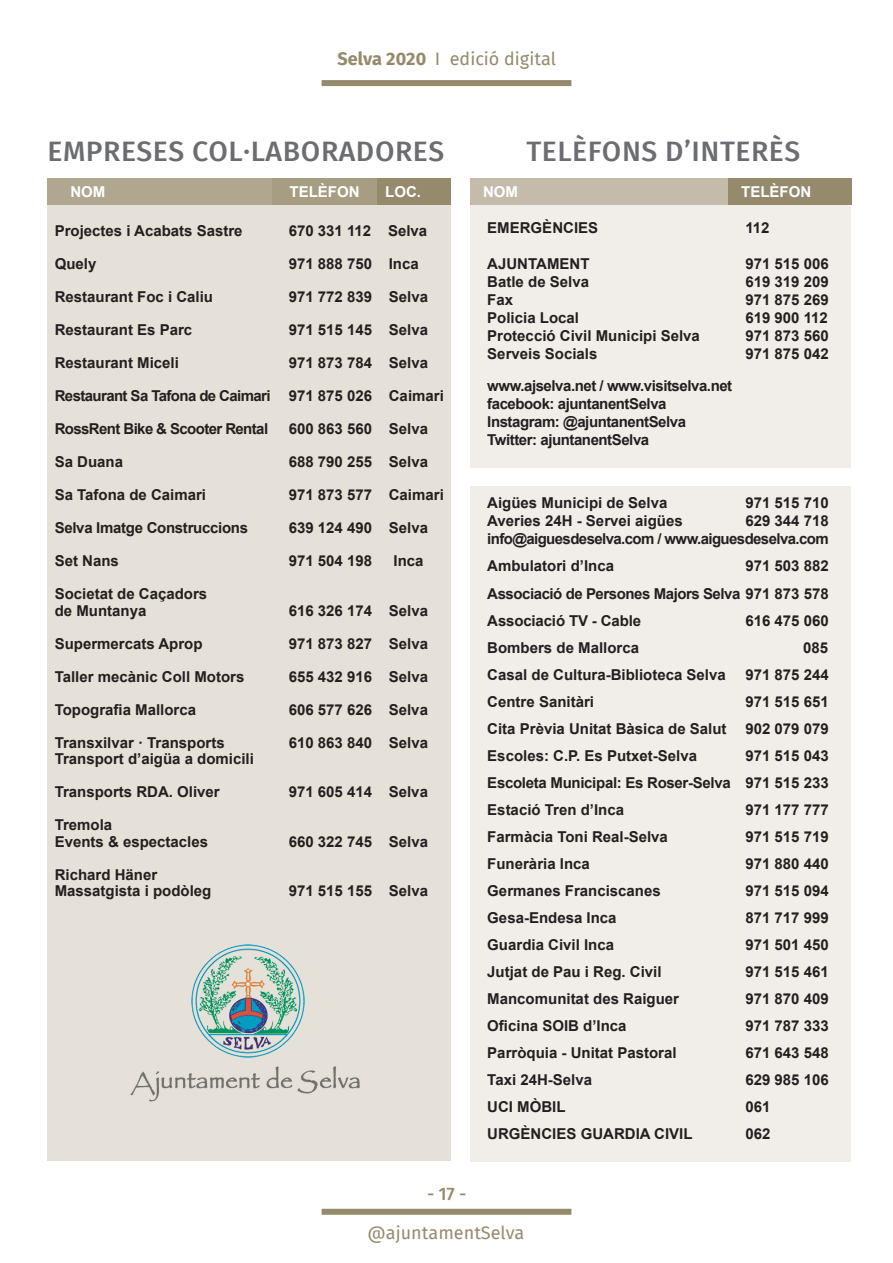
<style>
.page{position:relative;width:893px;height:1263px;background:#fff}
.page>*{position:absolute;margin:0;border:0;box-sizing:border-box;transform-origin:0 0}
.t1{font:500 28.2px "Fira Sans";letter-spacing:.02em;color:#6c6d70}
.t2{font:18px "Fira Sans";color:#968a6d}
.t3{font:500 18px "Fira Sans";color:#968a6d}
.t4{font:700 15px/16.5px "Arial";color:#231f20}
.t5{font:700 15px/18px "Arial";letter-spacing:-.03em;color:#231f20}
.t6{font:700 15px/18px "Arial";letter-spacing:-.04em;color:#231f20;text-align:right}
.t7{font:700 15px "Arial";letter-spacing:-.02em;color:#231f20}
.t8{font:700 15px "Arial";color:#fff}
.s1{font-weight:700}
</style>
<div class="page">
<div style="left:322px;top:1209px;width:249px;height:6px;background:#968a6d"></div>
<div style="left:322px;top:80px;width:249px;height:6px;background:#968a6d"></div>
<div style="left:471px;top:184px;width:380px;height:283px;background:#f1eeea"></div>
<div style="left:47px;top:183px;width:404px;height:978px;background:#e5e1d8"></div>
<div style="left:471px;top:486px;width:380px;height:675px;background:#f1eeea"></div>
<div style="left:47px;top:178px;width:250px;height:27px;background:#b1a790"></div>
<div style="left:272px;top:178px;width:105px;height:27px;background:#a79d83"></div>
<div style="left:377px;top:178px;width:74px;height:27px;background:#968a6d"></div>
<div style="left:471px;top:178px;width:363px;height:27px;background:#c4bbaa"></div>
<div style="left:728px;top:178px;width:123px;height:27px;background:#968a6d"></div>
<img style="left:130px;top:1066px;width:230px;height:36px">
<img style="left:192px;top:945px;width:113px;height:113px">
<p class="t2" style="left:338px;top:46px;width:220px"><span class="s1">Selva 2020</span> I edició digital</p>
<h1 class="t1" style="left:47px;top:132px;width:398px">EMPRESES COL·LABORADORES</h1>
<h1 class="t1" style="left:526px;top:132px;width:275px">TELÈFONS D’INTERÈS</h1>
<p class="t8" style="left:70px;top:182px;width:36px">NOM</p>
<p class="t8" style="left:290px;top:182px;width:72px">TELÈFON</p>
<p class="t8" style="left:385px;top:182px;width:37px">LOC.</p>
<p class="t8" style="left:483px;top:182px;width:36px">NOM</p>
<p class="t8" style="left:741px;top:182px;width:72px">TELÈFON</p>
<p class="t4" style="left:55px;top:223px;width:189px">Projectes i Acabats Sastre</p>
<p class="t4" style="left:289px;top:223px;width:140px">670 331 112 Selva</p>
<p class="t4" style="left:55px;top:256px;width:43px">Quely</p>
<p class="t4" style="left:289px;top:256px;width:132px">971 888 750 Inca</p>
<p class="t4" style="left:55px;top:289px;width:160px">Restaurant Foc i Caliu</p>
<p class="t4" style="left:289px;top:289px;width:141px">971 772 839 Selva</p>
<p class="t4" style="left:55px;top:322px;width:139px">Restaurant Es Parc</p>
<p class="t4" style="left:289px;top:322px;width:141px">971 515 145 Selva</p>
<p class="t4" style="left:55px;top:355px;width:126px">Restaurant Miceli</p>
<p class="t4" style="left:289px;top:355px;width:141px">971 873 784 Selva</p>
<p class="t6" style="left:55px;top:387px;width:391px">Restaurant Sa Tafona de Caimari 971 875 026 Caimari</p>
<p class="t6" style="left:55px;top:420px;width:215px">RossRent Bike &amp; Scooter Rental</p>
<p class="t4" style="left:289px;top:421px;width:141px">600 863 560 Selva</p>
<p class="t4" style="left:55px;top:454px;width:70px">Sa Duana</p>
<p class="t4" style="left:289px;top:454px;width:141px">688 790 255 Selva</p>
<p class="t4" style="left:55px;top:487px;width:153px">Sa Tafona de Caimari</p>
<p class="t4" style="left:289px;top:487px;width:157px">971 873 577 Caimari</p>
<p class="t7" style="left:55px;top:518px;width:195px">Selva Imatge Construccions</p>
<p class="t4" style="left:289px;top:520px;width:141px">639 124 490 Selva</p>
<p class="t4" style="left:55px;top:553px;width:66px">Set Nans</p>
<p class="t4" style="left:289px;top:553px;width:85px">971 504 198</p>
<p class="t4" style="left:394px;top:553px;width:32px">Inca</p>
<p class="t4" style="left:55px;top:586px;width:154px">Societat de Caçadors de Muntanya</p>
<p class="t4" style="left:289px;top:603px;width:141px">616 326 174 Selva</p>
<p class="t4" style="left:55px;top:636px;width:149px">Supermercats Aprop</p>
<p class="t4" style="left:289px;top:636px;width:141px">971 873 827 Selva</p>
<p class="t4" style="left:55px;top:669px;width:191px">Taller mecànic Coll Motors</p>
<p class="t4" style="left:289px;top:669px;width:141px">655 432 916 Selva</p>
<p class="t4" style="left:55px;top:702px;width:143px">Topografia Mallorca</p>
<p class="t4" style="left:289px;top:702px;width:141px">606 577 626 Selva</p>
<p class="t4" style="left:55px;top:735px;width:172px">Transxilvar · Transports</p>
<p class="t4" style="left:289px;top:735px;width:141px">610 863 840 Selva</p>
<p class="t4" style="left:55px;top:751px;width:201px">Transport d’aigüa a domicili</p>
<p class="t4" style="left:55px;top:784px;width:167px">Transports RDA. Oliver</p>
<p class="t4" style="left:289px;top:784px;width:141px">971 605 414 Selva</p>
<p class="t4" style="left:55px;top:817px;width:155px">Tremola<br>Events &amp; espectacles</p>
<p class="t4" style="left:289px;top:834px;width:141px">660 322 745 Selva</p>
<p class="t4" style="left:55px;top:867px;width:158px">Richard Häner<br>Massatgista i podòleg</p>
<p class="t4" style="left:289px;top:883px;width:141px">971 515 155 Selva</p>
<p class="t4" style="left:487px;top:220px;width:112px">EMERGÈNCIES</p>
<p class="t4" style="left:745px;top:220px;width:26px">112</p>
<p class="t4" style="left:487px;top:256px;width:104px">AJUNTAMENT</p>
<p class="t4" style="left:745px;top:256px;width:85px">971 515 006</p>
<p class="t4" style="left:487px;top:274px;width:103px">Batle de Selva</p>
<p class="t4" style="left:745px;top:274px;width:85px">619 319 209</p>
<p class="t4" style="left:487px;top:292px;width:27px">Fax</p>
<p class="t4" style="left:745px;top:292px;width:85px">971 875 269</p>
<p class="t4" style="left:487px;top:310px;width:93px">Policia Local</p>
<p class="t4" style="left:745px;top:310px;width:84px">619 900 112</p>
<p class="t4" style="left:487px;top:328px;width:214px">Protecció Civil Municipi Selva</p>
<p class="t4" style="left:745px;top:328px;width:85px">971 873 560</p>
<p class="t4" style="left:487px;top:346px;width:112px">Serveis Socials</p>
<p class="t4" style="left:745px;top:346px;width:85px">971 875 042</p>
<p class="t5" style="left:487px;top:377px;width:246px">www.ajselva.net / www.visitselva.net facebook: ajuntanentSelva<br>Instagram: @ajuntanentSelva<br>Twitter: ajuntanentSelva</p>
<p class="t4" style="left:487px;top:495px;width:182px">Aigües Municipi de Selva</p>
<p class="t4" style="left:745px;top:495px;width:85px">971 515 710</p>
<p class="t4" style="left:487px;top:513px;width:197px">Averies 24H - Servei aigües</p>
<p class="t6" style="left:487px;top:512px;width:343px">629 344 718<br>info@aiguesdeselva.com / www.aiguesdeselva.com</p>
<p class="t4" style="left:487px;top:558px;width:128px">Ambulatori d’Inca</p>
<p class="t5" style="left:487px;top:552px;width:343px;line-height:28.5px;text-align:right">971 503 882<br>Associació de Persones Majors Selva 971 873 578</p>
<p class="t4" style="left:487px;top:613px;width:155px">Associació TV - Cable</p>
<p class="t4" style="left:745px;top:613px;width:85px">616 475 060</p>
<p class="t4" style="left:487px;top:640px;width:153px">Bombers de Mallorca</p>
<p class="t4" style="left:803px;top:640px;width:27px">085</p>
<p class="t4" style="left:487px;top:667px;width:240px">Casal de Cultura-Biblioteca Selva</p>
<p class="t4" style="left:745px;top:667px;width:85px">971 875 244</p>
<p class="t4" style="left:487px;top:694px;width:108px">Centre Sanitàri</p>
<p class="t4" style="left:745px;top:694px;width:85px">971 515 651</p>
<p class="t4" style="left:487px;top:721px;width:241px">Cita Prèvia Unitat Bàsica de Salut</p>
<p class="t4" style="left:745px;top:721px;width:85px">902 079 079</p>
<p class="t4" style="left:487px;top:748px;width:211px">Escoles: C.P. Es Putxet-Selva</p>
<p class="t4" style="left:487px;top:743px;width:343px;line-height:27px;text-align:justify;text-indent:258px">971 515 043<br>Escoleta Municipal: Es Roser-Selva 971 515 233<br>Estació Tren d’Inca</p>
<p class="t4" style="left:745px;top:802px;width:85px">971 177 777</p>
<p class="t4" style="left:487px;top:829px;width:182px">Farmàcia Toni Real-Selva</p>
<p class="t4" style="left:745px;top:829px;width:85px">971 515 719</p>
<p class="t4" style="left:487px;top:856px;width:104px">Funerària Inca</p>
<p class="t4" style="left:745px;top:856px;width:85px">971 880 440</p>
<p class="t4" style="left:487px;top:883px;width:175px">Germanes Franciscanes</p>
<p class="t4" style="left:745px;top:883px;width:85px">971 515 094</p>
<p class="t4" style="left:487px;top:910px;width:131px">Gesa-Endesa Inca</p>
<p class="t4" style="left:745px;top:910px;width:85px">871 717 999</p>
<p class="t4" style="left:487px;top:937px;width:128px">Guardia Civil Inca</p>
<p class="t4" style="left:745px;top:937px;width:85px">971 501 450</p>
<p class="t4" style="left:487px;top:964px;width:176px">Jutjat de Pau i Reg. Civil</p>
<p class="t4" style="left:745px;top:964px;width:85px">971 515 461</p>
<p class="t4" style="left:487px;top:991px;width:193px">Mancomunitat des Raiguer</p>
<p class="t4" style="left:745px;top:991px;width:85px">971 870 409</p>
<p class="t4" style="left:487px;top:1018px;width:141px">Oficina SOIB d’Inca</p>
<p class="t4" style="left:745px;top:1018px;width:85px">971 787 333</p>
<p class="t4" style="left:487px;top:1045px;width:191px">Parròquia - Unitat Pastoral</p>
<p class="t4" style="left:745px;top:1045px;width:85px">671 643 548</p>
<p class="t4" style="left:487px;top:1072px;width:106px">Taxi 24H-Selva</p>
<p class="t4" style="left:745px;top:1072px;width:85px">629 985 106</p>
<p class="t4" style="left:487px;top:1099px;width:80px">UCI MÒBIL</p>
<p class="t4" style="left:745px;top:1099px;width:27px">061</p>
<p class="t4" style="left:487px;top:1126px;width:207px">URGÈNCIES GUARDIA CIVIL</p>
<p class="t4" style="left:745px;top:1126px;width:27px">062</p>
<p class="t3" style="left:427px;top:1181px;width:41px">- 17 -</p>
<p class="t2" style="left:368px;top:1220px;width:158px">@ajuntamentSelva</p>
</div>
